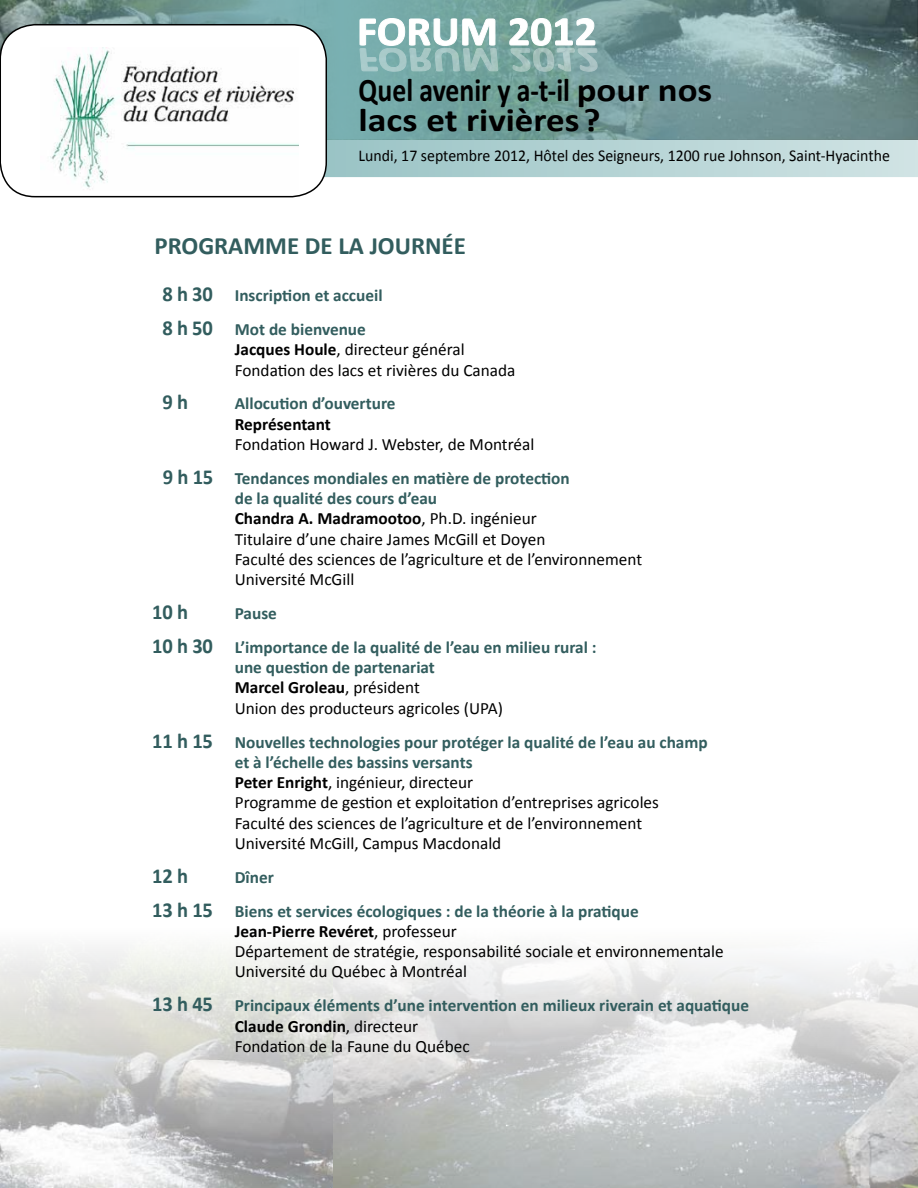
<style>
.page{position:relative;width:918px;height:1188px;background:#fff}
.page>*{position:absolute;margin:0;border:0;box-sizing:border-box;transform-origin:0 0}
.t1{font:700 33px/29.7px "Calibri";color:#000;scale:.84 1}
.t2{font:700 24.9px "Calibri";color:#325d5e}
.t3{font:700 21.45px "Calibri";color:#325d5e;scale:.96 1}
.t4{font:17.25px/20.2px "Calibri";color:#000}
.t5{font:700 17.25px/33.9px "Calibri";color:#325d5e}
.t6{font:700 17.25px "Calibri";color:#000}
.t7{font:16.5px "Calibri";color:#000;scale:.96 1}
.s1{font-size:21.45px}
.s2{font-weight:700}
.s3{font-weight:400;color:#000}
.s4{font-weight:700;color:#325d5e}
.s5{font-weight:700;font-size:21.45px;color:#325d5e}
.s6{color:#000}
</style>
<div class="page">
<svg style="left:323px;top:140px;width:595px;height:37px;background:#b5d3d4"></svg>
<svg style="left:340px;top:0;width:578px;height:140px;background:#739999"></svg>
<svg style="left:0;top:0;width:340px;height:140px;background:#749c9a"></svg>
<div style="left:0;top:25px;width:326px;height:172px;background:#fff;border-radius:35px"></div>
<img style="left:50px;top:48px;width:249px;height:140px">
<div style="left:0;top:24px;width:327px;height:173px;border:2px solid #000;border-radius:35px"></div>
<svg style="left:360px;top:18px;width:239px;height:53px"></svg>
<svg style="left:0;top:947px;width:918px;height:241px"></svg>
<h1 class="t1" style="left:358px;top:74px;width:423px">Quel avenir y a-t-il pour nos lacs et rivières ?</h1>
<p class="t7" style="left:359px;top:145px;width:555px">Lundi, 17 septembre 2012, Hôtel des Seigneurs, 1200 rue Johnson, Saint-Hyacinthe</p>
<h2 class="t2" style="left:154px;top:230px;width:313px">PROGRAMME DE LA JOURNÉE</h2>
<p class="t5" style="left:162px;top:278px;width:222px"><span class="s1">8 h 30</span> Inscription et accueil<br><span class="s1">8 h 50</span> Mot de bienvenue</p>
<p class="t4" style="left:235px;top:339px;width:282px"><span class="s2">Jacques Houle</span>, directeur général<br>Fondation des lacs et rivières du Canada</p>
<p class="t3" style="left:162px;top:389px;width:28px">9 h</p>
<p class="t5" style="left:235px;top:386px;width:162px">Allocution d’ouverture</p>
<p class="t6" style="left:235px;top:413px;width:98px">Représentant</p>
<p class="t5" style="left:163px;top:426px;width:409px;text-indent:72px"><span class="s3">Fondation Howard J. Webster, de Montréal<br></span><span class="s1">9 h 15</span> Tendances mondiales en matière de protection</p>
<p class="t4" style="left:235px;top:487px;width:409px"><span class="s4">de la qualité des cours d’eau<br></span><span class="s2">Chandra A. Madramootoo</span>, Ph.D. ingénieur<br>Titulaire d’une chaire James McGill et Doyen<br>Faculté des sciences de l’agriculture et de l’environnement Université McGill</p>
<p class="t3" style="left:152px;top:599px;width:39px">10 h</p>
<p class="t5" style="left:152px;top:596px;width:446px;text-indent:82px">Pause<br><span class="s1">10 h 30</span> L’importance de la qualité de l’eau en milieu rural :</p>
<p class="t4" style="left:235px;top:657px;width:270px"><span class="s4">une question de partenariat<br></span><span class="s2">Marcel Groleau</span>, président<br>Union des producteurs agricoles (UPA)</p>
<p class="t4" style="left:235px;top:731px;width:475px;text-indent:-83px"><span class="s5">11 h 15</span> <span class="s4">Nouvelles technologies pour protéger la qualité de l’eau au champ et à l’échelle des bassins versants<br></span><span class="s2">Peter Enright</span>, ingénieur, directeur<br>Programme de gestion et exploitation d’entreprises agricoles Faculté des sciences de l’agriculture et de l’environnement Université McGill, Campus Macdonald</p>
<p class="t3" style="left:152px;top:862px;width:39px">12 h</p>
<p class="t5" style="left:152px;top:859px;width:488px;text-indent:82px">Dîner<br><span class="s1">13 h 15</span> Biens et services écologiques : de la théorie à la pratique</p>
<p class="t4" style="left:235px;top:920px;width:490px"><span class="s2">Jean-Pierre Revéret</span>, professeur<br>Département de stratégie, responsabilité sociale et environnementale<br>Université du Québec à Montréal</p>
<p class="t5" style="left:235px;top:995px;width:516px;line-height:20.2px;text-indent:-83px"><span class="s1">13 h 45</span> Principaux éléments d’une intervention en milieux riverain et aquatique<br><span class="s6">Claude Grondin</span><span class="s3">, directeur<br>Fondation de la Faune du Québec</span></p>
</div>
